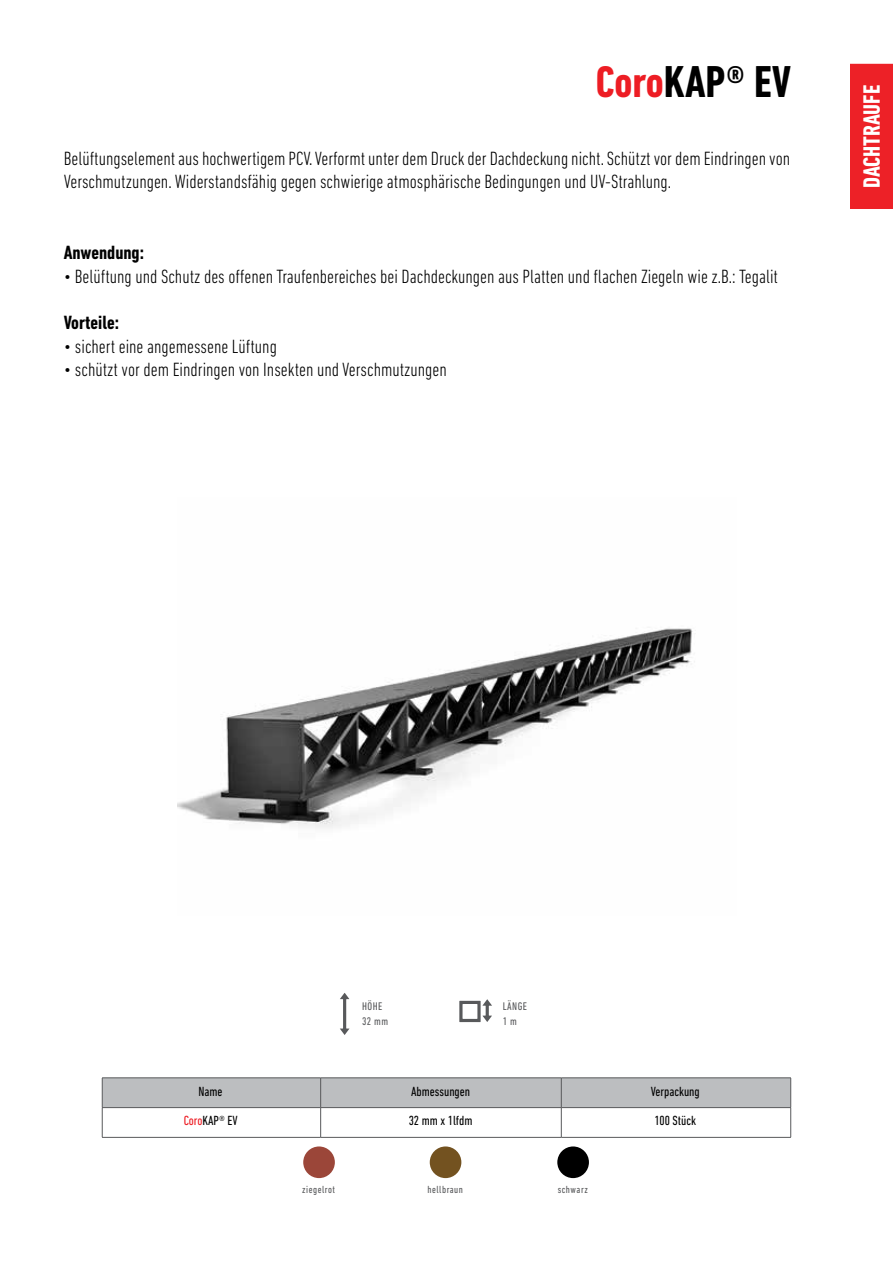
<style>
.page{position:relative;width:893px;height:1263px;background:#fff}
.page>*{position:absolute;margin:0;border:0;box-sizing:border-box;transform-origin:0 0}
.t1{font:700 condensed 45.45px "DIN Next LT Pro";color:#000}
.t2{font:700 condensed 24px "DIN Next LT Pro";color:#fff}
.t3{font:300 condensed 19.5px/23.4px "DIN Next LT Pro";color:#000}
.t4{font:700 condensed 19.5px "DIN Next LT Pro";color:#000}
.t5{font:condensed 13.5px "DIN Next LT Pro";color:#000}
.t6{font:condensed 11.25px/15px "DIN Next LT Pro";letter-spacing:.04em;color:#58595b}
.t7{font:condensed 10.5px "DIN Next LT Pro";letter-spacing:.05em;color:#58595b}
.s1{font-size:45px;color:#ed1d24}
.s2{color:#ed1d24}
</style>
<div class="page">
<div style="left:850px;top:64px;width:43px;height:145px;background:#ed2127"></div>
<hr style="left:102px;top:1077px;width:219px;height:1px;background:#58595b">
<hr style="left:321px;top:1077px;width:240px;height:1px;background:#58595b">
<hr style="left:561px;top:1077px;width:230px;height:1px;background:#58595b">
<svg style="left:102px;top:1078px;width:689px;height:59px"></svg>
<hr style="left:102px;top:1137px;width:219px;height:1px;background:#58595b">
<hr style="left:321px;top:1137px;width:240px;height:1px;background:#58595b">
<hr style="left:561px;top:1137px;width:230px;height:1px;background:#58595b">
<img style="left:178px;top:628px;width:517px;height:200px">
<svg style="left:340px;top:993px;width:9px;height:42px"></svg>
<div style="left:430px;top:1146px;width:31px;height:32px;background:#735220;border-radius:50%"></div>
<div style="left:303px;top:1146px;width:32px;height:32px;background:#9b4639;border-radius:50%"></div>
<div style="left:557px;top:1146px;width:32px;height:32px;background:#000;border-radius:50%"></div>
<svg style="left:459px;top:999px;width:33px;height:23px"></svg>
<h1 class="t1" style="left:596px;top:56px;width:197px"><span class="s1">Coro</span>KAP® EV</h1>
<p class="t3" style="left:64px;top:146px;width:728px">Belüftungselement aus hochwertigem PCV. Verformt unter dem Druck der Dachdeckung nicht. Schützt vor dem Eindringen von<br>Verschmutzungen. Widerstandsfähig gegen schwierige atmosphärische Bedingungen und UV-Strahlung.</p>
<p class="t4" style="left:64px;top:241px;width:82px">Anwendung:</p>
<p class="t3" style="left:64px;top:264px;width:716px">• Belüftung und Schutz des offenen Traufenbereiches bei Dachdeckungen aus Platten und flachen Ziegeln wie z.B.: Tegalit</p>
<p class="t4" style="left:64px;top:312px;width:57px">Vorteile:</p>
<p class="t3" style="left:64px;top:334px;width:215px">• sichert eine angemessene Lüftung</p>
<p class="t3" style="left:64px;top:358px;width:385px">• schützt vor dem Eindringen von Insekten und Verschmutzungen</p>
<p class="t2" style="left:858px;top:188px;width:104px;rotate:-90deg">DACHTRAUFE</p>
<p class="t6" style="left:362px;top:998px;width:28px">HÖHE<br>32 mm</p>
<p class="t5" style="left:198px;top:1084px;width:26px">Name</p>
<p class="t5" style="left:411px;top:1084px;width:61px">Abmessungen</p>
<p class="t5" style="left:184px;top:1112px;width:55px"><span class="s2">Coro</span>KAP® EV</p>
<p class="t5" style="left:409px;top:1112px;width:65px">32 mm x 1lfdm</p>
<p class="t6" style="left:503px;top:998px;width:26px">LÄNGE<br>1 m</p>
<p class="t7" style="left:302px;top:1184px;width:34px">ziegelrot</p>
<p class="t7" style="left:427px;top:1184px;width:37px">hellbraun</p>
<p class="t7" style="left:558px;top:1184px;width:32px">schwarz</p>
<p class="t5" style="left:651px;top:1084px;width:51px">Verpackung</p>
<p class="t5" style="left:654px;top:1112px;width:43px">100 Stück</p>
</div>
